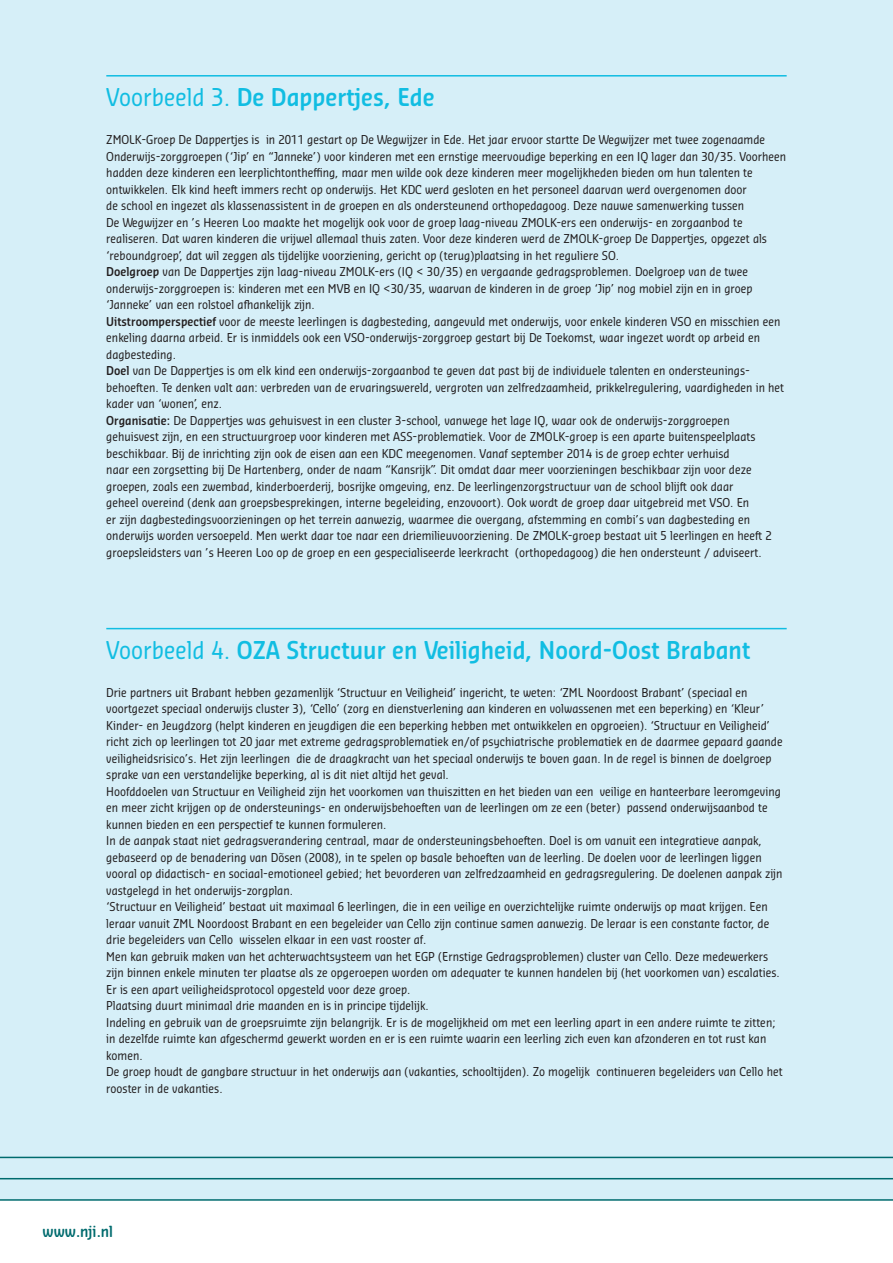
<style>
.page{position:relative;width:893px;height:1263px;background:#fff}
.page>*{position:absolute;margin:0;border:0;box-sizing:border-box;transform-origin:0 0}
.tussenkopje{font:600 24px "Sansa Con Soft Pro";color:#11bde2}
.t1{font:600 15px "Sansa Con Soft Pro";color:#006b6e}
.body{font:12px/16.5px "Sansa Con Soft Pro";color:#231f20}
.s1{font-weight:400}
.s2{font-weight:600}
</style>
<div class="page">
<div style="left:0;top:0;width:893px;height:1199px;background:#d6eff8"></div>
<hr style="left:0;top:1199px;width:893px;height:2px;background:#006b6e">
<hr style="left:0;top:1178px;width:893px;height:1px;background:#006b6e">
<hr style="left:0;top:1157px;width:893px;height:1px;background:#006b6e">
<hr style="left:106px;top:75px;width:681px;height:2px;background:#11bde2">
<hr style="left:106px;top:628px;width:681px;height:1px;background:#11bde2">
<p class="tussenkopje" style="left:106px;top:81px;width:330px"><span class="s1">Voorbeeld 3.</span> De Dappertjes, Ede</p>
<p class="body" style="left:106px;top:131px;width:681px">ZMOLK-Groep De Dappertjes is in 2011 gestart op De Wegwijzer in Ede. Het jaar ervoor startte De Wegwijzer met twee zogenaamde Onderwijs-zorggroepen (‘Jip’ en “Janneke’) voor kinderen met een ernstige meervoudige beperking en een IQ lager dan 30/35. Voorheen hadden deze kinderen een leerplichtontheffing, maar men wilde ook deze kinderen meer mogelijkheden bieden om hun talenten te ontwikkelen. Elk kind heeft immers recht op onderwijs. Het KDC werd gesloten en het personeel daarvan werd overgenomen door<br>de school en ingezet als klassenassistent in de groepen en als ondersteunend orthopedagoog. Deze nauwe samenwerking tussen<br>De Wegwijzer en ’s Heeren Loo maakte het mogelijk ook voor de groep laag-niveau ZMOLK-ers een onderwijs- en zorgaanbod te realiseren. Dat waren kinderen die vrijwel allemaal thuis zaten. Voor deze kinderen werd de ZMOLK-groep De Dappertjes, opgezet als ‘reboundgroep’, dat wil zeggen als tijdelijke voorziening, gericht op (terug)plaatsing in het reguliere SO.</p>
<p class="body" style="left:106px;top:263px;width:648px"><span class="s2">Doelgroep</span> van De Dappertjes zijn laag-niveau ZMOLK-ers (IQ &lt; 30/35) en vergaande gedragsproblemen. Doelgroep van de twee onderwijs-zorggroepen is: kinderen met een MVB en IQ &lt;30/35, waarvan de kinderen in de groep ‘Jip’ nog mobiel zijn en in groep ‘Janneke’ van een rolstoel afhankelijk zijn.</p>
<p class="body" style="left:106px;top:312px;width:676px"><span class="s2">Uitstroomperspectief</span> voor de meeste leerlingen is dagbesteding, aangevuld met onderwijs, voor enkele kinderen VSO en misschien een enkeling daarna arbeid. Er is inmiddels ook een VSO-onderwijs-zorggroep gestart bij De Toekomst, waar ingezet wordt op arbeid en dagbesteding.</p>
<p class="body" style="left:106px;top:362px;width:679px"><span class="s2">Doel</span> van De Dappertjes is om elk kind een onderwijs-zorgaanbod te geven dat past bij de individuele talenten en ondersteunings&shy;behoeften. Te denken valt aan: verbreden van de ervaringswereld, vergroten van zelfredzaamheid, prikkelregulering, vaardigheden in het kader van ‘wonen’, enz.</p>
<p class="body" style="left:106px;top:411px;width:667px"><span class="s2">Organisatie:</span> De Dappertjes was gehuisvest in een cluster 3-school, vanwege het lage IQ, waar ook de onderwijs-zorggroepen gehuisvest zijn, en een structuurgroep voor kinderen met ASS-problematiek. Voor de ZMOLK-groep is een aparte buitenspeelplaats beschikbaar. Bij de inrichting zijn ook de eisen aan een KDC meegenomen. Vanaf september 2014 is de groep echter verhuisd<br>naar een zorgsetting bij De Hartenberg, onder de naam “Kansrijk”. Dit omdat daar meer voorzieningen beschikbaar zijn voor deze groepen, zoals een zwembad, kinderboerderij, bosrijke omgeving, enz. De leerlingenzorgstructuur van de school blijft ook daar<br>geheel overeind (denk aan groepsbesprekingen, interne begeleiding, enzovoort). Ook wordt de groep daar uitgebreid met VSO. En<br>er zijn dagbestedingsvoorzieningen op het terrein aanwezig, waarmee die overgang, afstemming en combi’s van dagbesteding en onderwijs worden versoepeld. Men werkt daar toe naar een driemilieuvoorziening. De ZMOLK-groep bestaat uit 5 leerlingen en heeft 2 groepsleidsters van ’s Heeren Loo op de groep en een gespecialiseerde leerkracht (orthopedagoog) die hen ondersteunt / adviseert.</p>
<p class="tussenkopje" style="left:106px;top:634px;width:645px"><span class="s1">Voorbeeld 4.</span> OZA Structuur en Veiligheid, Noord-Oost Brabant</p>
<p class="body" style="left:106px;top:684px;width:678px">Drie partners uit Brabant hebben gezamenlijk ‘Structuur en Veiligheid’ ingericht, te weten: ‘ZML Noordoost Brabant’ (speciaal en voortgezet speciaal onderwijs cluster 3), ‘Cello’ (zorg en dienstverlening aan kinderen en volwassenen met een beperking) en ‘Kleur’ Kinder- en Jeugdzorg (helpt kinderen en jeugdigen die een beperking hebben met ontwikkelen en opgroeien). ‘Structuur en Veiligheid’ richt zich op leerlingen tot 20 jaar met extreme gedragsproblematiek en/of psychiatrische problematiek en de daarmee gepaard gaande veiligheidsrisico’s. Het zijn leerlingen die de draagkracht van het speciaal onderwijs te boven gaan. In de regel is binnen de doelgroep sprake van een verstandelijke beperking, al is dit niet altijd het geval.</p>
<p class="body" style="left:106px;top:783px;width:676px">Hoofddoelen van Structuur en Veiligheid zijn het voorkomen van thuiszitten en het bieden van een veilige en hanteerbare leeromgeving en meer zicht krijgen op de ondersteunings- en onderwijsbehoeften van de leerlingen om ze een (beter) passend onderwijsaanbod te kunnen bieden en een perspectief te kunnen formuleren.</p>
<p class="body" style="left:106px;top:832px;width:678px">In de aanpak staat niet gedragsverandering centraal, maar de ondersteuningsbehoeften. Doel is om vanuit een integratieve aanpak, gebaseerd op de benadering van Dõsen (2008), in te spelen op basale behoeften van de leerling. De doelen voor de leerlingen liggen vooral op didactisch- en sociaal-emotioneel gebied; het bevorderen van zelfredzaamheid en gedragsregulering. De doelenen aanpak zijn vastgelegd in het onderwijs-zorgplan.</p>
<p class="body" style="left:106px;top:898px;width:664px">‘Structuur en Veiligheid’ bestaat uit maximaal 6 leerlingen, die in een veilige en overzichtelijke ruimte onderwijs op maat krijgen. Een leraar vanuit ZML Noordoost Brabant en een begeleider van Cello zijn continue samen aanwezig. De leraar is een constante factor, de drie begeleiders van Cello wisselen elkaar in een vast rooster af.</p>
<p class="body" style="left:106px;top:948px;width:675px">Men kan gebruik maken van het achterwachtsysteem van het EGP (Ernstige Gedragsproblemen) cluster van Cello. Deze medewerkers zijn binnen enkele minuten ter plaatse als ze opgeroepen worden om adequater te kunnen handelen bij (het voorkomen van) escalaties.<br>Er is een apart veiligheidsprotocol opgesteld voor deze groep.</p>
<p class="body" style="left:106px;top:997px;width:324px">Plaatsing duurt minimaal drie maanden en is in principe tijdelijk.</p>
<p class="body" style="left:106px;top:1014px;width:671px">Indeling en gebruik van de groepsruimte zijn belangrijk. Er is de mogelijkheid om met een leerling apart in een andere ruimte te zitten; in dezelfde ruimte kan afgeschermd gewerkt worden en er is een ruimte waarin een leerling zich even kan afzonderen en tot rust kan komen.</p>
<p class="body" style="left:106px;top:1063px;width:678px">De groep houdt de gangbare structuur in het onderwijs aan (vakanties, schooltijden). Zo mogelijk continueren begeleiders van Cello het rooster in de vakanties.</p>
<p class="t1" style="left:43px;top:1221px;width:72px">www.nji.nl</p>
</div>
